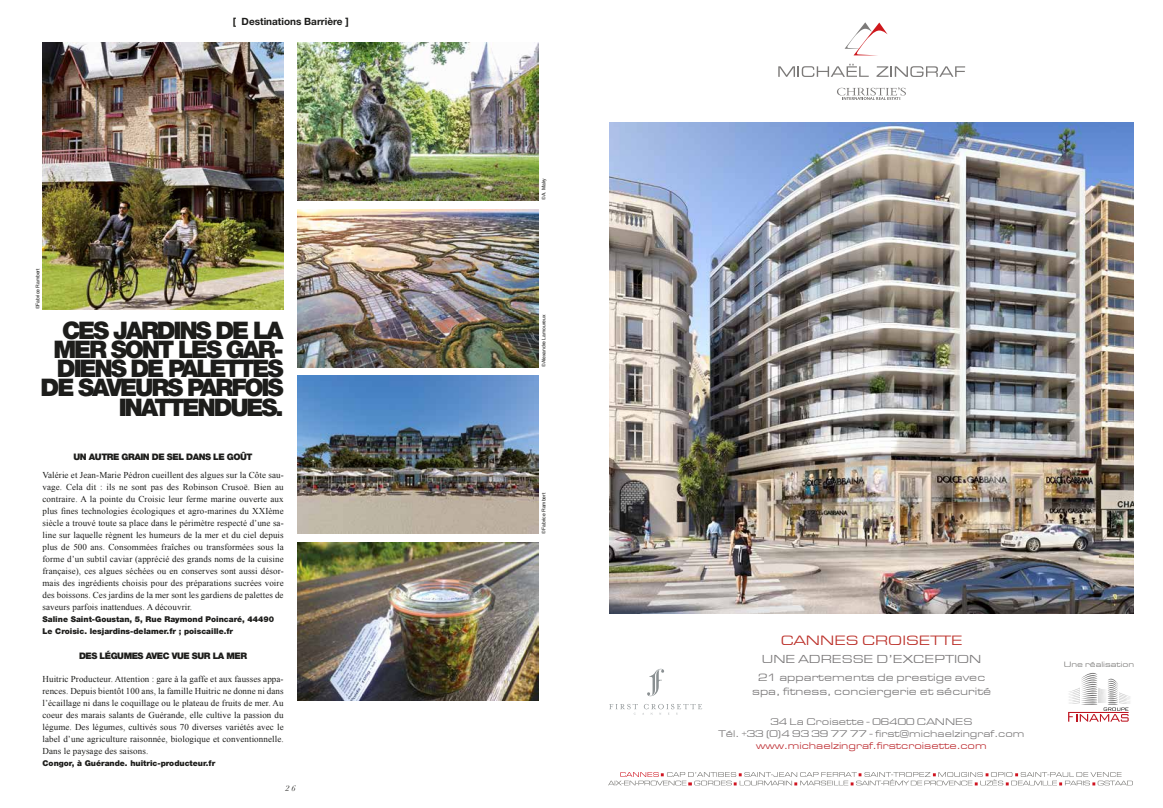
<style>
.page{position:relative;width:1163px;height:808px;background:#fff}
.page>*{position:absolute;margin:0;border:0;box-sizing:border-box;transform-origin:0 0}
.t1{font:900 24.2px/19.2px "Helvetica Neue LT Std";letter-spacing:-.09em;color:#1d1d1b;text-align:right}
.t2{font:14px "Eurostile Extended";color:#bb2f28}
.t3{font:12px "Eurostile Extended";color:#7a7879}
.t4{font:11px/14.4px "Eurostile Extended";color:#7a7879;text-align:center}
.t5{font:10px/12px "Eurostile Extended";color:#7a7879;text-align:center}
.t6{font:10px "Eurostile Extended";color:#bd2d32}
.t7{font:700 10px "Helvetica Neue LT Std";color:#1d1d1b}
.t8{font:9px/12px "Times New Roman";letter-spacing:.01em;color:#1d1d1b;text-align:justify}
.t9{font:900 9px "Helvetica Neue LT Std";letter-spacing:-.05em;color:#1d1d1b}
.t10{font:900 8px/12px "Helvetica Neue LT Std";color:#1d1d1b}
.t11{font:8px "Eurostile Extended";color:#7c7b79}
.t12{font:italic 8px "Didot";color:#1d1d1b}
.t13{font:5px "Helvetica";color:#1d1d1b}
</style>
<div class="page">
<img style="left:298px;top:43px;width:241px;height:158px">
<img style="left:298px;top:209px;width:241px;height:158px">
<img style="left:298px;top:376px;width:241px;height:158px">
<img style="left:298px;top:542px;width:241px;height:158px">
<img style="left:43px;top:43px;width:240px;height:266px">
<svg style="left:778px;top:64px;width:90px;height:13px"></svg>
<svg style="left:876px;top:66px;width:88px;height:11px"></svg>
<svg style="left:844px;top:22px;width:43px;height:33px"></svg>
<svg style="left:837px;top:87px;width:68px;height:13px"></svg>
<img style="left:608px;top:772px;width:525px;height:13px">
<img style="left:730px;top:772px;width:75px;height:5px">
<img style="left:977px;top:772px;width:35px;height:5px">
<img style="left:1020px;top:772px;width:101px;height:5px">
<img style="left:694px;top:781px;width:56px;height:4px">
<img style="left:856px;top:779px;width:110px;height:6px">
<img style="left:993px;top:779px;width:116px;height:6px">
<img style="left:609px;top:123px;width:524px;height:490px">
<svg style="left:647px;top:669px;width:17px;height:27px"></svg>
<svg style="left:609px;top:704px;width:93px;height:11px"></svg>
<svg style="left:1068px;top:673px;width:62px;height:49px"></svg>
<p class="t13" style="left:34px;top:309px;width:42px;rotate:-90deg">©Fabrice Rambert</p>
<p class="t7" style="left:233px;top:15px;width:117px">[ Destinations Barrière ]</p>
<h1 class="t1" style="left:41px;top:320px;width:244px">CES JARDINS DE LA<br>MER SONT LES GAR-<br>DIENS DE PALETTES<br>DE SAVEURS PARFOIS<br>INATTENDUES.</h1>
<p class="t9" style="left:74px;top:451px;width:180px">UN AUTRE GRAIN DE SEL DANS LE GOÛT</p>
<p class="t8" style="left:43px;top:468px;width:243px">Valérie et Jean-Marie Pédron cueillent des algues sur la Côte sau&shy;vage. Cela dit : ils ne sont pas des Robinson Crusoë. Bien au contraire. A la pointe du Croisic leur ferme marine ouverte aux plus fines technologies écologiques et agro-marines du XXIème siècle a trouvé toute sa place dans le périmètre respecté d’une sa&shy;line sur laquelle règnent les humeurs de la mer et du ciel depuis plus de 500 ans. Consommées fraîches ou transformées sous la forme d’un subtil caviar (apprécié des grands noms de la cuisine française), ces algues séchées ou en conserves sont aussi désor&shy;mais des ingrédients choisis pour des préparations sucrées voire des boissons. Ces jardins de la mer sont les gardiens de palettes de saveurs parfois inattendues. A découvrir.</p>
<p class="t10" style="left:43px;top:613px;width:233px">Saline Saint-Goustan, 5, Rue Raymond Poincaré, 44490<br>Le Croisic. lesjardins-delamer.fr ; poiscaille.fr</p>
<p class="t9" style="left:79px;top:650px;width:169px">DES LÉGUMES AVEC VUE SUR LA MER</p>
<p class="t8" style="left:43px;top:672px;width:243px">Huitric Producteur. Attention : gare à la gaffe et aux fausses appa&shy;rences. Depuis bientôt 100 ans, la famille Huitric ne donne ni dans l’écaillage ni dans le coquillage ou le plateau de fruits de mer. Au coeur des marais salants de Guérande, elle cultive la passion du légume. Des légumes, cultivés sous 70 diverses variétés avec le label d’une agriculture raisonnée, biologique et conventionnelle.<br>Dans le paysage des saisons.</p>
<p class="t10" style="left:43px;top:757px;width:174px">Congor, à Guérande. huitric-producteur.fr</p>
<p class="t12" style="left:285px;top:783px;width:12px">2 6</p>
<p class="t13" style="left:540px;top:200px;width:24px;rotate:-90deg">©A. Malry</p>
<p class="t13" style="left:540px;top:367px;width:54px;rotate:-90deg">©Alexandre Lamoureux</p>
<p class="t13" style="left:540px;top:534px;width:42px;rotate:-90deg">©Fabrice Rambert</p>
<h2 class="t2" style="left:780px;top:633px;width:183px">CANNES CROISETTE</h2>
<h3 class="t3" style="left:761px;top:652px;width:221px">UNE ADRESSE D’EXCEPTION</h3>
<p class="t4" style="left:752px;top:670px;width:240px">21 appartements de prestige avec spa, fitness, conciergerie et sécurité</p>
<p class="t5" style="left:718px;top:716px;width:307px">34 La Croisette - 06400 CANNES<br>Tél. +33 (0)4 93 39 77 77 - first@michaelzingraf.com</p>
<p class="t6" style="left:756px;top:741px;width:232px">www.michaelzingraf.firstcroisette.com</p>
<p class="t11" style="left:1063px;top:660px;width:72px">Une réalisation</p>
</div>
